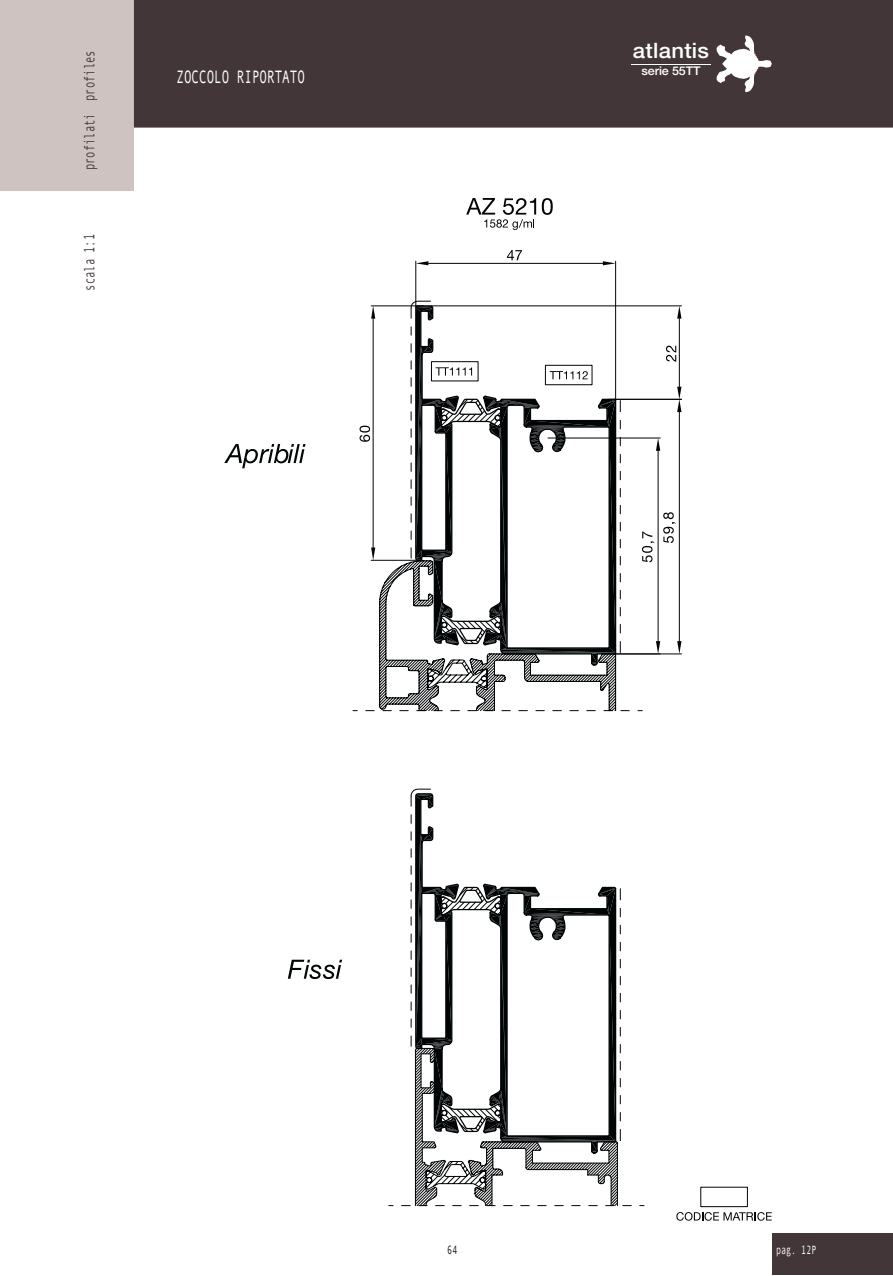
<style>
.page{position:relative;width:893px;height:1276px;background:#fff}
.page>*{position:absolute;margin:0;border:0;box-sizing:border-box;transform-origin:0 0}
.t1{font:500 21.3px "Helvetica Neue";letter-spacing:.01em;color:#fff;scale:1.04 1}
.t2{font:18px "Andale Mono";color:#fff;scale:.7 1}
.t3{font:15px "Andale Mono";color:#433639;scale:.7 1}
.t4{font:500 12px "Helvetica Neue";letter-spacing:-.01em;color:#fff;scale:1.04 1}
.t5{font:12px "Andale Mono";color:#fff;scale:.7 1}
.t6{font:12px "Andale Mono";color:#231f20;scale:.7 1}
</style>
<div class="page">
<div style="left:1px;top:1px;width:133px;height:190px;background:#cec3c0"></div>
<div style="left:134px;top:1px;width:758px;height:127px;background:#433639"></div>
<div style="left:772px;top:1233px;width:120px;height:42px;background:#433639"></div>
<svg style="left:717px;top:35px;width:55px;height:57px"></svg>
<hr style="left:631px;top:64px;width:80px;height:1px;background:#fff">
<svg style="left:676px;top:1212px;width:96px;height:8px"></svg>
<svg style="left:466px;top:198px;width:70px;height:32px"></svg>
<svg style="left:542px;top:198px;width:11px;height:17px"></svg>
<svg style="left:224px;top:444px;width:82px;height:24px"></svg>
<svg style="left:288px;top:959px;width:54px;height:20px"></svg>
<hr style="left:548px;top:438px;width:112px;height:1px;background:#020506">
<hr style="left:658px;top:451px;width:1px;height:190px;background:#020506">
<svg style="left:656px;top:438px;width:4px;height:13px"></svg>
<svg style="left:656px;top:641px;width:4px;height:12px"></svg>
<svg style="left:642px;top:531px;width:12px;height:31px"></svg>
<hr style="left:614px;top:653px;width:67px;height:1px;background:#020506">
<hr style="left:679px;top:412px;width:1px;height:229px;background:#020506">
<svg style="left:677px;top:641px;width:4px;height:13px"></svg>
<svg style="left:663px;top:512px;width:13px;height:31px"></svg>
<hr style="left:615px;top:399px;width:66px;height:1px;background:#020506">
<hr style="left:431px;top:306px;width:250px;height:1px;background:#020506">
<hr style="left:679px;top:319px;width:1px;height:68px;background:#020506">
<svg style="left:677px;top:387px;width:4px;height:25px"></svg>
<svg style="left:677px;top:306px;width:4px;height:13px"></svg>
<svg style="left:666px;top:346px;width:10px;height:16px"></svg>
<hr style="left:615px;top:261px;width:1px;height:139px;background:#020506">
<hr style="left:416px;top:261px;width:1px;height:46px;background:#020506">
<hr style="left:428px;top:263px;width:175px;height:1px;background:#020506">
<svg style="left:603px;top:261px;width:13px;height:4px"></svg>
<svg style="left:416px;top:261px;width:12px;height:4px"></svg>
<svg style="left:507px;top:250px;width:15px;height:10px"></svg>
<hr style="left:371px;top:306px;width:53px;height:1px;background:#020506">
<hr style="left:373px;top:319px;width:1px;height:228px;background:#020506">
<svg style="left:371px;top:547px;width:4px;height:13px"></svg>
<svg style="left:371px;top:306px;width:4px;height:13px"></svg>
<svg style="left:360px;top:426px;width:10px;height:16px"></svg>
<svg style="left:353px;top:560px;width:291px;height:646px"></svg>
<svg style="left:411px;top:789px;width:210px;height:417px"></svg>
<svg style="left:411px;top:301px;width:210px;height:365px"></svg>
<p class="t3" style="left:81px;top:170px;width:173px;rotate:-90deg">profilati profiles</p>
<p class="t3" style="left:81px;top:291px;width:82px;rotate:-90deg">scala 1:1</p>
<p class="t2" style="left:176px;top:67px;width:185px">ZOCCOLO RIPORTATO</p>
<h1 class="t1" style="left:633px;top:43px;width:75px">atlantis</h1>
<p class="t4" style="left:641px;top:67px;width:58px">serie 55TT</p>
<p class="t6" style="left:447px;top:1243px;width:16px">64</p>
<p class="t5" style="left:776px;top:1243px;width:59px">pag. 12P</p>
</div>
